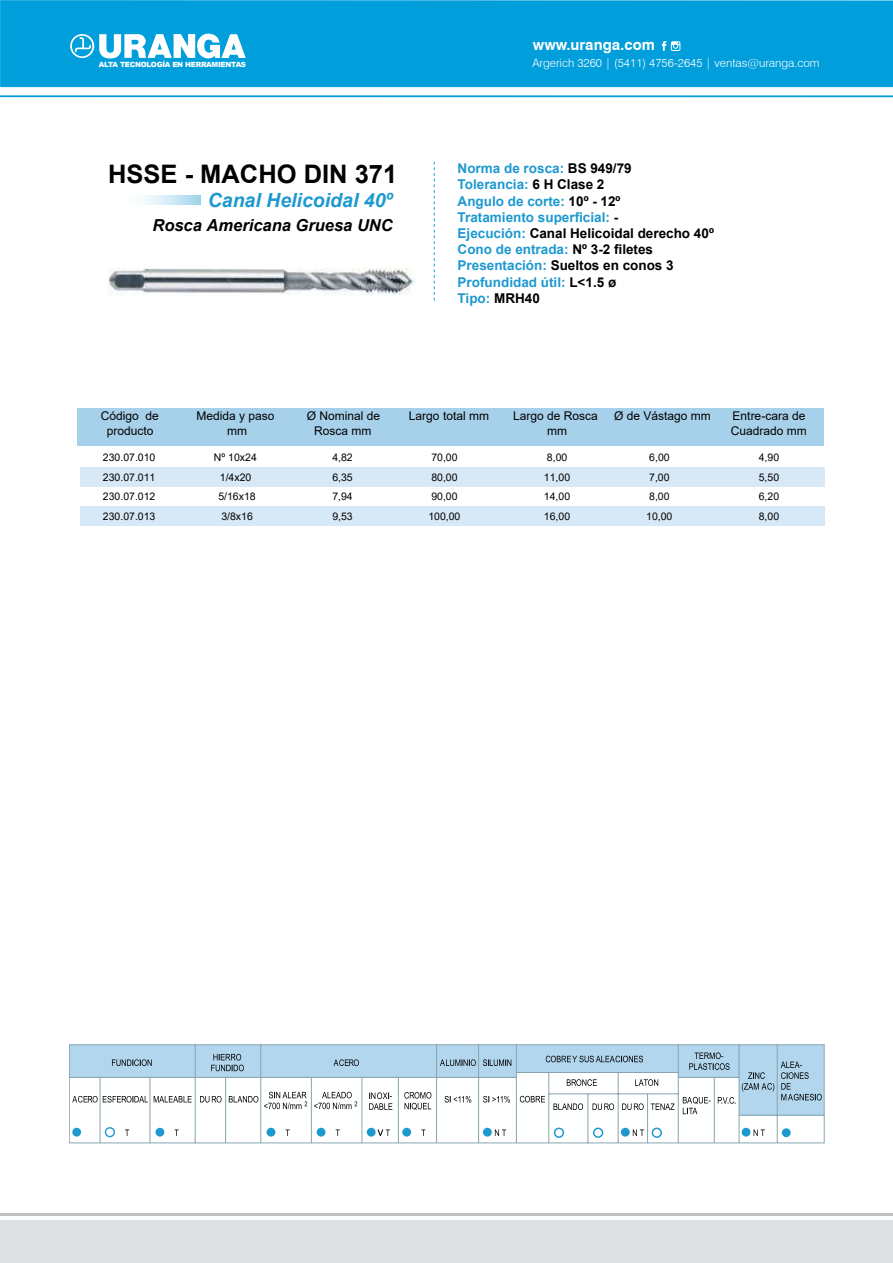
<style>
.page{position:relative;width:893px;height:1263px;background:#fff}
.page>*{position:absolute;margin:0;border:0;box-sizing:border-box;transform-origin:0 0}
.t1{font:700 25.5px "Arial";color:#020102}
.t2{font:italic 700 19.5px "Arial";color:#1d99d0}
.t3{font:italic 700 16.5px "Arial";color:#020102}
.t4{font:700 15px "Swiss 721 BT";color:#fff}
.t5{font:700 13.5px/16.2px "Arial";color:#1d99d0}
.t6{font:12px/14.4px "Arial";color:#020102;text-align:center}
.t7{font:300 11.55px "Swiss 721 BT";color:#fff}
.t8{font:10.5px "Arial";color:#020102}
.t9{font:900 7.2px "Arial";letter-spacing:-.035em;color:#fff}
.s1{color:#020102}
</style>
<div class="page">
<div style="left:1px;top:1220px;width:892px;height:43px;background:#dee1e3"></div>
<hr style="left:1px;top:1213px;width:892px;height:2px;background:#bdc1c3">
<div style="left:0;top:0;width:893px;height:87px;background:#009edb"></div>
<hr style="left:0;top:95px;width:893px;height:2px;background:#009edb">
<svg style="left:662px;top:41px;width:18px;height:10px"></svg>
<svg style="left:70px;top:33px;width:176px;height:26px"></svg>
<svg style="left:434px;top:162px;width:1px;height:139px"></svg>
<svg style="left:143px;top:196px;width:57px;height:9px"></svg>
<img style="left:109px;top:269px;width:305px;height:26px">
<div style="left:80px;top:467px;width:745px;height:20px;background:#d7e8f6"></div>
<div style="left:80px;top:506px;width:745px;height:20px;background:#d7e8f6"></div>
<div style="left:77px;top:408px;width:747px;height:38px;background:#a7d1ea"></div>
<svg style="left:69px;top:1044px;width:755px;height:99px"></svg>
<svg style="left:377px;top:1129px;width:13px;height:7px"></svg>
<p class="t9" style="left:99px;top:59px;width:149px">ALTA TECNOLOGÍA EN HERRAMIENTAS</p>
<h1 class="t1" style="left:108px;top:156px;width:291px">HSSE - MACHO DIN 371</h1>
<p class="t3" style="left:152px;top:214px;width:242px">Rosca Americana Gruesa UNC</p>
<h2 class="t2" style="left:208px;top:187px;width:186px">Canal Helicoidal 40º</h2>
<p class="t4" style="left:533px;top:36px;width:124px">www.uranga.com</p>
<p class="t7" style="left:532px;top:56px;width:289px">Argerich 3260 | (5411) 4756-2645 | ventas@uranga.com</p>
<p class="t5" style="left:458px;top:160px;width:258px">Norma de rosca: <span class="s1">BS 949/79<br></span>Tolerancia: <span class="s1">6 H Clase 2<br></span>Angulo de corte: <span class="s1">10º - 12º<br></span>Tratamiento superficial: <span class="s1">-<br></span>Ejecución: <span class="s1">Canal Helicoidal derecho 40º<br></span>Cono de entrada: <span class="s1">Nº 3-2 filetes<br></span>Presentación: <span class="s1">Sueltos en conos 3<br></span>Profundidad útil: <span class="s1">L&lt;1.5 ø<br></span>Tipo: <span class="s1">MRH40</span></p>
<p class="t6" style="left:101px;top:409px;width:60px">Código de producto</p>
<p class="t6" style="left:197px;top:409px;width:80px">Medida y paso mm</p>
<p class="t6" style="left:307px;top:409px;width:75px">Ø Nominal de<br>Rosca mm</p>
<p class="t6" style="left:409px;top:409px;width:82px">Largo total mm</p>
<p class="t6" style="left:513px;top:409px;width:86px">Largo de Rosca mm</p>
<p class="t6" style="left:614px;top:409px;width:98px">Ø de Vástago mm</p>
<p class="t6" style="left:731px;top:409px;width:78px;text-align:left">Entre-cara de<br>Cuadrado mm</p>
<p class="t8" style="left:103px;top:450px;width:54px">230.07.010</p>
<p class="t8" style="left:214px;top:450px;width:44px">Nº 10x24</p>
<p class="t8" style="left:431px;top:450px;width:28px">70,00</p>
<p class="t8" style="left:547px;top:450px;width:22px">8,00</p>
<p class="t8" style="left:649px;top:450px;width:22px">6,00</p>
<p class="t8" style="left:759px;top:450px;width:22px">4,90</p>
<p class="t8" style="left:103px;top:489px;width:54px">230.07.012</p>
<p class="t8" style="left:218px;top:489px;width:39px">5/16x18</p>
<p class="t8" style="left:431px;top:489px;width:28px">90,00</p>
<p class="t8" style="left:544px;top:489px;width:28px">14,00</p>
<p class="t8" style="left:649px;top:489px;width:22px">8,00</p>
<p class="t8" style="left:759px;top:489px;width:22px">6,20</p>
<p class="t8" style="left:332px;top:450px;width:22px">4,82</p>
<p class="t8" style="left:332px;top:489px;width:22px">7,94</p>
<p class="t8" style="left:103px;top:470px;width:54px">230.07.011</p>
<p class="t8" style="left:220px;top:470px;width:33px">1/4x20</p>
<p class="t8" style="left:431px;top:470px;width:28px">80,00</p>
<p class="t8" style="left:544px;top:470px;width:28px">11,00</p>
<p class="t8" style="left:649px;top:470px;width:22px">7,00</p>
<p class="t8" style="left:759px;top:470px;width:22px">5,50</p>
<p class="t8" style="left:103px;top:509px;width:54px">230.07.013</p>
<p class="t8" style="left:221px;top:509px;width:33px">3/8x16</p>
<p class="t8" style="left:428px;top:509px;width:34px">100,00</p>
<p class="t8" style="left:544px;top:509px;width:28px">16,00</p>
<p class="t8" style="left:646px;top:509px;width:28px">10,00</p>
<p class="t8" style="left:332px;top:470px;width:22px">6,35</p>
<p class="t8" style="left:332px;top:509px;width:22px">9,53</p>
<p class="t8" style="left:759px;top:509px;width:22px">8,00</p>
</div>
